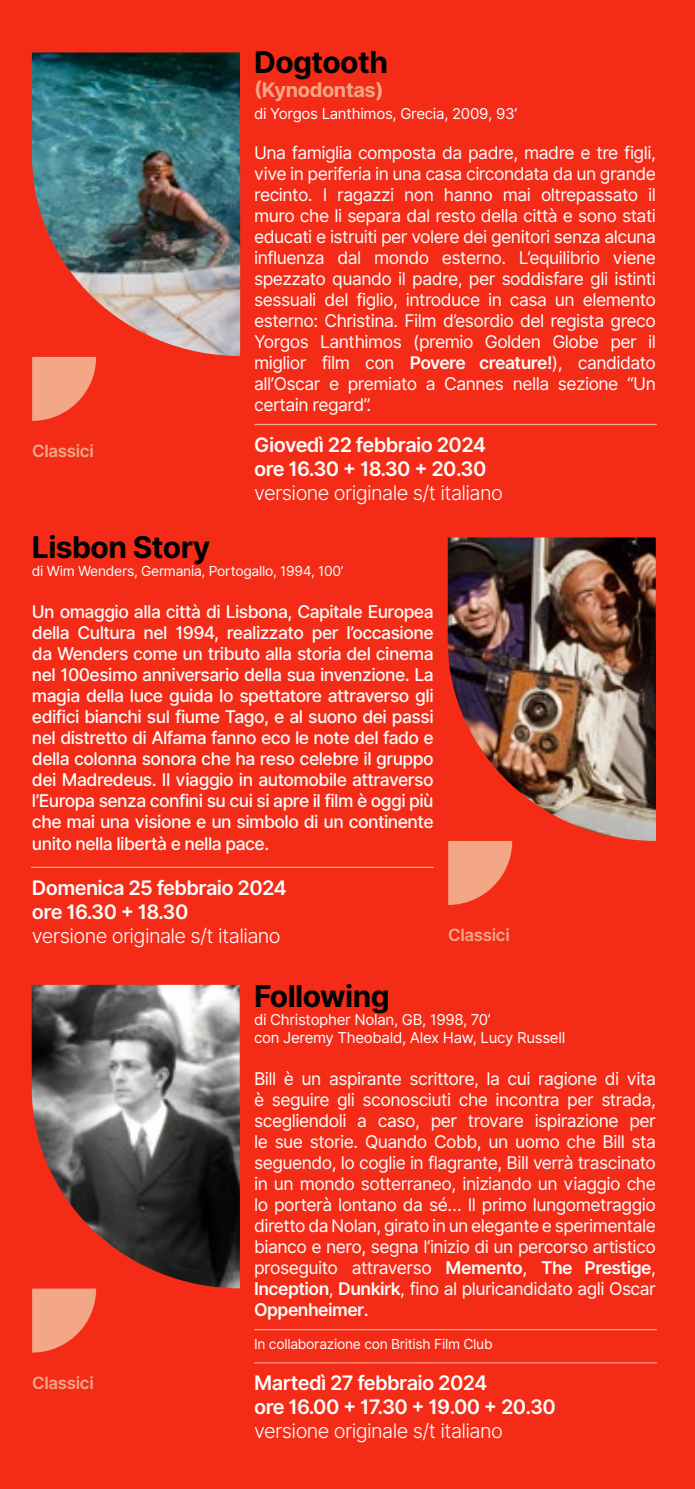
<style>
.page{position:relative;width:695px;height:1489px;background:#fff}
.page>*{position:absolute;margin:0;border:0;box-sizing:border-box;transform-origin:0 0}
.t1{font:700 30px "Inter";letter-spacing:-.02em;color:#020203}
.t2{font:600 20px/24px "Inter";letter-spacing:-.03em;color:#fff}
.t3{font:20px "Inter Light BETA";letter-spacing:-.03em;color:#fff}
.t4{font:700 20px "Inter";letter-spacing:-.02em;color:#f3a787}
.t5{font:17.5px/21px "Inter";letter-spacing:-.03em;color:#fff;text-align:justify}
.t6{font:500 17.5px/21px "Inter";letter-spacing:-.03em;color:#fff;text-align:justify}
.t7{font:600 17px "Inter";letter-spacing:-.02em;color:#f3a787}
.t8{font:15px/18px "Inter";letter-spacing:-.02em;color:#fff}
.t9{font:13.75px "Inter";letter-spacing:-.02em;color:#fff}
.s1{font-weight:600}
.s2{font-weight:500}
</style>
<div class="page">
<div style="left:0;top:0;width:694px;height:1488px;background:#f42b17"></div>
<hr style="left:254px;top:424px;width:402px;height:1px;background:#f3a787">
<svg style="left:32px;top:357px;width:64px;height:64px"></svg>
<img style="left:32px;top:52px;width:208px;height:304px">
<hr style="left:254px;top:1328px;width:402px;height:2px;background:#f3a787">
<hr style="left:254px;top:1362px;width:402px;height:1px;background:#f3a787">
<svg style="left:32px;top:1288px;width:64px;height:64px"></svg>
<hr style="left:31px;top:866px;width:402px;height:2px;background:#f3a787">
<img style="left:447px;top:537px;width:209px;height:303px">
<img style="left:32px;top:984px;width:208px;height:304px">
<svg style="left:448px;top:841px;width:64px;height:63px"></svg>
<p class="t7" style="left:32px;top:439px;width:63px">Classici</p>
<h1 class="t1" style="left:254px;top:40px;width:136px">Dogtooth</h1>
<p class="t4" style="left:254px;top:75px;width:131px">(Kynodontas)</p>
<p class="t8" style="left:254px;top:105px;width:265px">di Yorgos Lanthimos, Grecia, 2009, 93’</p>
<p class="t5" style="left:254px;top:142px;width:403px">Una famiglia composta da padre, madre e tre figli, vive in periferia in una casa circondata da un grande recinto. I ragazzi non hanno mai oltrepassato il muro che li separa dal resto della città e sono stati educati e istruiti per volere dei genitori senza alcuna influenza dal mondo esterno. L’equilibrio viene spezzato quando il padre, per soddisfare gli istinti sessuali del figlio, introduce in casa un elemento esterno: Christina. Film d’esordio del regista greco Yorgos Lanthimos (premio Golden Globe per il miglior film con <span class="s1">Povere creature!</span>), candidato all’Oscar e premiato a Cannes nella sezione “Un certain regard”.</p>
<p class="t2" style="left:254px;top:432px;width:234px">Giovedì 22 febbraio 2024 ore 16.30 + 18.30 + 20.30</p>
<p class="t3" style="left:254px;top:478px;width:250px">versione originale s/t italiano</p>
<h1 class="t1" style="left:32px;top:525px;width:180px">Lisbon Story</h1>
<p class="t9" style="left:32px;top:561px;width:313px">di Wim Wenders, Germania, Portogallo, 1994, 100’</p>
<p class="t6" style="left:32px;top:601px;width:403px">Un omaggio alla città di Lisbona, Capitale Europea della Cultura nel 1994, realizzato per l’occasione da Wenders come un tributo alla storia del cinema nel 100esimo anniversario della sua invenzione. La magia della luce guida lo spettatore attraverso gli edifici bianchi sul fiume Tago, e al suono dei passi nel distretto di Alfama fanno eco le note del fado e della colonna sonora che ha reso celebre il gruppo dei Madredeus. Il viaggio in automobile attraverso l’Europa senza confini su cui si apre il film è oggi più che mai una visione e un simbolo di un continente unito nella libertà e nella pace.</p>
<p class="t2" style="left:32px;top:875px;width:256px">Domenica 25 febbraio 2024 ore 16.30 + 18.30</p>
<p class="t3" style="left:32px;top:921px;width:250px">versione originale s/t italiano</p>
<p class="t7" style="left:448px;top:922px;width:63px">Classici</p>
<p class="t7" style="left:32px;top:1370px;width:63px">Classici</p>
<h1 class="t1" style="left:254px;top:974px;width:137px">Following</h1>
<p class="t8" style="left:254px;top:1010px;width:312px">di Christopher Nolan, GB, 1998, 70’<br>con Jeremy Theobald, Alex Haw, Lucy Russell</p>
<p class="t5" style="left:254px;top:1068px;width:403px">Bill è un aspirante scrittore, la cui ragione di vita è seguire gli sconosciuti che incontra per strada, scegliendoli a caso, per trovare ispirazione per le sue storie. Quando Cobb, un uomo che Bill sta seguendo, lo coglie in flagrante, Bill verrà trascinato in un mondo sotterraneo, iniziando un viaggio che lo porterà lontano da sé… Il primo lungometraggio diretto da Nolan, girato in un elegante e sperimentale bianco e nero, segna l’inizio di un percorso artistico proseguito attraverso <span class="s1">Memento</span>, <span class="s1">The Prestige</span>, <span class="s1">Inception</span>, <span class="s1">Dunkirk</span>, fino al pluricandidato agli Oscar <span class="s1">Oppenheimer</span><span class="s2">.</span></p>
<p class="t9" style="left:254px;top:1334px;width:240px">In collaborazione con British Film Club</p>
<p class="t2" style="left:254px;top:1370px;width:303px">Martedì 27 febbraio 2024<br>ore 16.00 + 17.30 + 19.00 + 20.30</p>
<p class="t3" style="left:254px;top:1416px;width:250px">versione originale s/t italiano</p>
</div>
